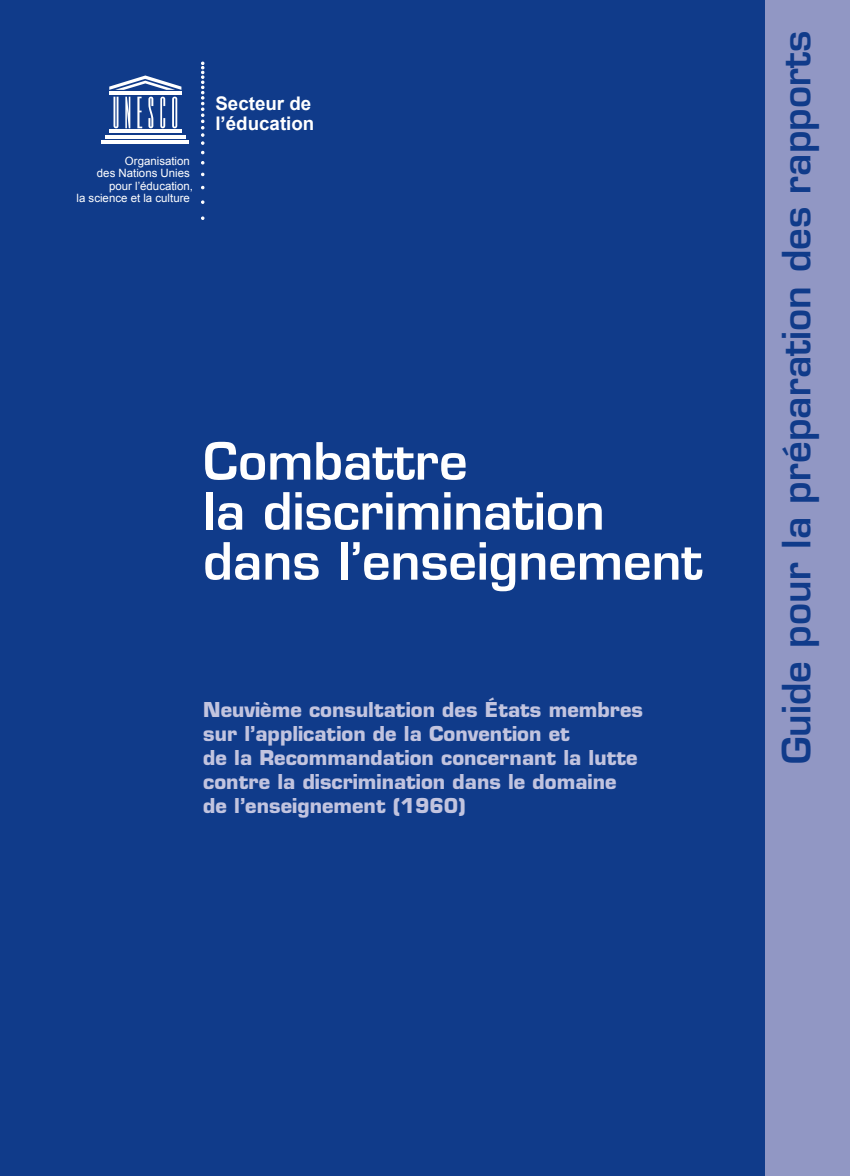
<style>
.page{position:relative;width:850px;height:1176px;background:#fff}
.page>*{position:absolute;margin:0;border:0;box-sizing:border-box;transform-origin:0 0}
.t1{font:600 50px/50px "Eurostile LT Std";color:#fff}
.t2{font:600 38px "Eurostile LT Std";color:#103b8a}
.t3{font:700 20px/24px "Eurostile LT Std";color:#c2c4df}
.t4{font:700 18.8px/19.8px "Arial";color:#fff}
.t5{font:11.4px/12.4px "Arial";color:#fff;text-align:right}
</style>
<div class="page">
<div style="left:754px;top:0;width:95px;height:1176px;background:#9197c4"></div>
<div style="left:0;top:0;width:764px;height:1176px;background:#103b8a"></div>
<svg style="left:201px;top:62px;width:3px;height:83px"></svg>
<svg style="left:201px;top:200px;width:3px;height:4px"></svg>
<svg style="left:201px;top:216px;width:3px;height:4px"></svg>
<hr style="left:109px;top:130px;width:72px;height:3px;background:#fff">
<hr style="left:105px;top:135px;width:80px;height:3px;background:#fff">
<hr style="left:101px;top:140px;width:88px;height:3px;background:#fff">
<hr style="left:109px;top:92px;width:72px;height:3px;background:#fff">
<svg style="left:109px;top:75px;width:72px;height:15px"></svg>
<svg style="left:113px;top:97px;width:6px;height:31px"></svg>
<svg style="left:125px;top:97px;width:5px;height:31px"></svg>
<svg style="left:137px;top:97px;width:5px;height:31px"></svg>
<svg style="left:160px;top:97px;width:5px;height:31px"></svg>
<svg style="left:172px;top:97px;width:5px;height:31px"></svg>
<svg style="left:148px;top:97px;width:5px;height:31px"></svg>
<p class="t5" style="left:76px;top:155px;width:118px">Organisation<br>des Nations Unies pour l’éducation,<br>la science et la culture</p>
<p class="t4" style="left:215px;top:94px;width:100px">Secteur de l’éducation</p>
<h1 class="t1" style="left:203px;top:436px;width:501px">Combattre<br>la discrimination dans l’enseignement</h1>
<p class="t3" style="left:203px;top:698px;width:441px">Neuvième consultation des États membres sur l’application de la Convention et<br>de la Recommandation concernant la lutte contre la discrimination dans le domaine de l’enseignement (1960)</p>
<h2 class="t2" style="left:772px;top:764px;width:735px;rotate:-90deg">Guide pour la préparation des rapports</h2>
</div>
